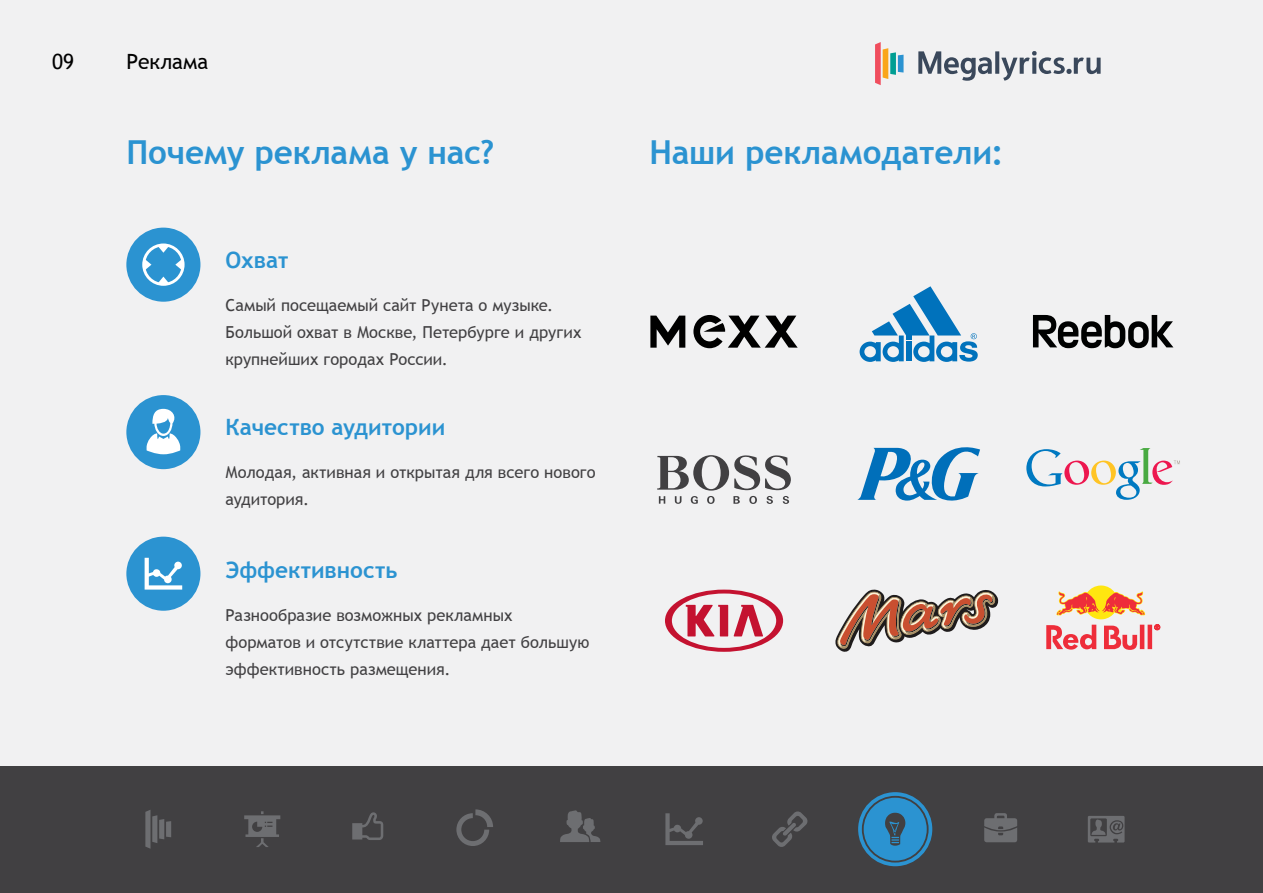
<style>
.page{position:relative;width:1263px;height:893px;background:#fff}
.page>*{position:absolute;margin:0;border:0;box-sizing:border-box;transform-origin:0 0}
.t1{font:700 33px "Trebuchet MS";letter-spacing:-.005em;color:#2b93d1}
.t2{font:700 22.5px "Trebuchet MS";color:#2b93d1}
.t3{font:21px "Trebuchet MS";color:#000}
.t4{font:16.5px/27px "Trebuchet MS";color:#414042}
</style>
<div class="page">
<div style="left:0;top:0;width:1263px;height:766px;background:#f1f1f2"></div>
<div style="left:0;top:767px;width:1263px;height:126px;background:#414042"></div>
<svg style="left:145px;top:810px;width:26px;height:39px"></svg>
<svg style="left:244px;top:811px;width:37px;height:36px"></svg>
<svg style="left:352px;top:812px;width:32px;height:28px"></svg>
<svg style="left:456px;top:809px;width:37px;height:37px"></svg>
<svg style="left:560px;top:810px;width:41px;height:32px"></svg>
<svg style="left:665px;top:813px;width:38px;height:32px"></svg>
<svg style="left:772px;top:811px;width:36px;height:36px"></svg>
<svg style="left:858px;top:792px;width:74px;height:74px"></svg>
<svg style="left:984px;top:813px;width:33px;height:30px"></svg>
<svg style="left:1088px;top:816px;width:37px;height:27px"></svg>
<svg style="left:875px;top:42px;width:28px;height:43px"></svg>
<svg style="left:918px;top:51px;width:182px;height:30px"></svg>
<div style="left:126px;top:228px;width:74px;height:74px;background:#2b93d1;border-radius:50%"></div>
<div style="left:126px;top:537px;width:74px;height:74px;background:#2b93d1;border-radius:50%"></div>
<div style="left:126px;top:395px;width:74px;height:74px;background:#2b93d1;border-radius:50%"></div>
<svg style="left:147px;top:409px;width:33px;height:45px"></svg>
<svg style="left:142px;top:243px;width:43px;height:43px"></svg>
<svg style="left:145px;top:558px;width:37px;height:32px"></svg>
<svg style="left:657px;top:455px;width:134px;height:49px"></svg>
<svg style="left:859px;top:286px;width:119px;height:76px"></svg>
<svg style="left:650px;top:316px;width:35px;height:32px"></svg>
<svg style="left:693px;top:315px;width:105px;height:33px"></svg>
<svg style="left:1033px;top:315px;width:140px;height:33px"></svg>
<svg style="left:857px;top:447px;width:123px;height:54px"></svg>
<svg style="left:1026px;top:448px;width:154px;height:52px"></svg>
<svg style="left:665px;top:590px;width:118px;height:62px"></svg>
<svg style="left:835px;top:589px;width:164px;height:63px"></svg>
<svg style="left:1046px;top:585px;width:114px;height:65px"></svg>
<p class="t3" style="left:52px;top:49px;width:24px">09</p>
<p class="t3" style="left:126px;top:49px;width:83px">Реклама</p>
<h1 class="t1" style="left:126px;top:131px;width:369px">Почему реклама у нас?</h1>
<h1 class="t1" style="left:649px;top:131px;width:356px">Наши рекламодатели:</h1>
<h2 class="t2" style="left:226px;top:246px;width:65px">Охват</h2>
<p class="t4" style="left:226px;top:291px;width:357px">Самый посещаемый сайт Рунета о музыке.<br>Большой охват в Москве, Петербурге и других крупнейших городах России.</p>
<h2 class="t2" style="left:226px;top:413px;width:221px">Качество аудитории</h2>
<p class="t4" style="left:226px;top:459px;width:372px">Молодая, активная и открытая для всего нового аудитория.</p>
<h2 class="t2" style="left:226px;top:556px;width:174px">Эффективность</h2>
<p class="t4" style="left:226px;top:602px;width:365px">Разнообразие возможных рекламных форматов и отсутствие клаттера дает большую эффективность размещения.</p>
</div>
